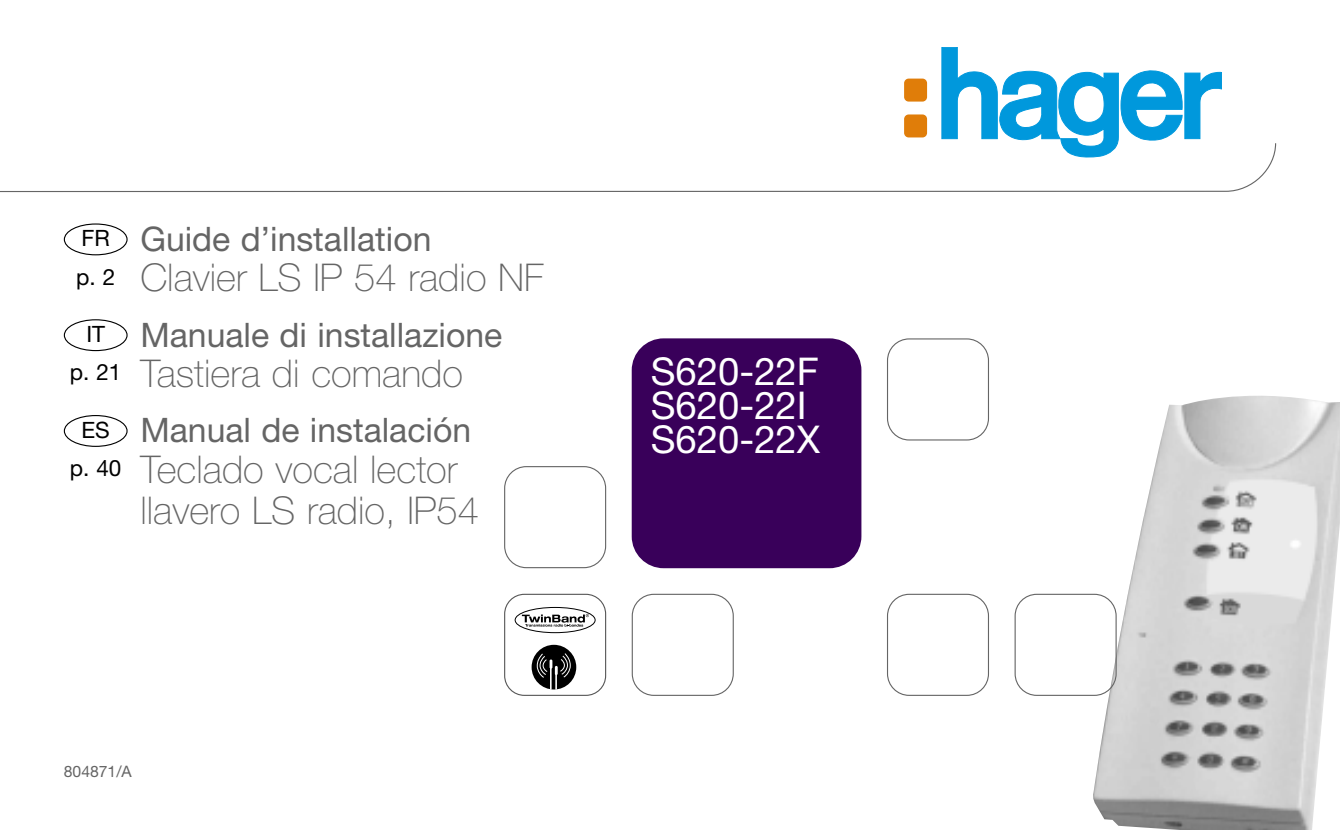
<style>
.page{position:relative;width:1340px;height:830px;background:#fff}
.page>*{position:absolute;margin:0;border:0;box-sizing:border-box;transform-origin:0 0}
.t1{font:100 38.25px/40.5px "Helvetica Neue LT Com";color:#656565}
.t2{font:38.25px/33.8px "Helvetica Neue LT Com";color:#fff}
.t3{font:33.75px "Helvetica Neue LT Com";color:#656565}
.t4{font:22.5px/38.2px "Helvetica Neue LT Com";color:#000;text-align:center}
.t5{font:15.75px "Helvetica Neue LT Com";color:#656565}
</style>
<div class="page">
<img style="left:1091px;top:395px;width:248px;height:434px">
<svg style="left:941px;top:47px;width:280px;height:95px"></svg>
<div style="left:904px;top:114px;width:23px;height:23px;background:#e07d09;border-radius:5px"></div>
<div style="left:904px;top:79px;width:23px;height:22px;background:#e07d09;border-radius:5px"></div>
<svg style="left:0;top:142px;width:1276px;height:50px"></svg>
<div style="left:631px;top:338px;width:230px;height:230px;background:#39005a;border-radius:32px"></div>
<div style="left:504px;top:466px;width:102px;height:102px;border:2px solid #656565;border-radius:22px"></div>
<div style="left:631px;top:593px;width:102px;height:102px;border:2px solid #656565;border-radius:22px"></div>
<div style="left:887px;top:593px;width:102px;height:102px;border:2px solid #656565;border-radius:22px"></div>
<div style="left:1014px;top:593px;width:102px;height:102px;border:2px solid #656565;border-radius:22px"></div>
<div style="left:887px;top:338px;width:102px;height:102px;border:2px solid #656565;border-radius:22px"></div>
<svg style="left:515px;top:607px;width:80px;height:25px"></svg>
<div style="left:514px;top:606px;width:81px;height:26px;border:1px solid #000;border-radius:50%"></div>
<svg style="left:522px;top:613px;width:67px;height:13px"></svg>
<div style="left:504px;top:593px;width:102px;height:102px;border:2px solid #575757;border-radius:20px"></div>
<svg style="left:531px;top:644px;width:45px;height:45px"></svg>
<svg style="left:537px;top:653px;width:33px;height:36px"></svg>
<div style="left:64px;top:223px;width:64px;height:32px;border:2px solid #000;border-radius:50%"></div>
<div style="left:64px;top:319px;width:64px;height:32px;border:2px solid #000;border-radius:50%"></div>
<div style="left:64px;top:415px;width:64px;height:31px;border:2px solid #000;border-radius:50%"></div>
<p class="t4" style="left:76px;top:219px;width:40px;text-align:left">FR p. 2</p>
<p class="t4" style="left:70px;top:314px;width:53px">IT<br>p. 21</p>
<p class="t4" style="left:70px;top:410px;width:53px">ES p. 40</p>
<p class="t3" style="left:140px;top:220px;width:292px">Guide d’installation</p>
<p class="t1" style="left:140px;top:259px;width:405px">Clavier LS IP 54 radio NF</p>
<p class="t3" style="left:140px;top:315px;width:363px">Manuale di installazione</p>
<p class="t1" style="left:140px;top:355px;width:324px">Tastiera di comando</p>
<p class="t3" style="left:140px;top:411px;width:332px">Manual de instalación</p>
<p class="t1" style="left:140px;top:451px;width:340px">Teclado vocal lector llavero LS radio, IP54</p>
<p class="t5" style="left:64px;top:762px;width:69px">804871/A</p>
<p class="t2" style="left:651px;top:354px;width:171px">S620-22F<br>S620-22I<br>S620-22X</p>
</div>
